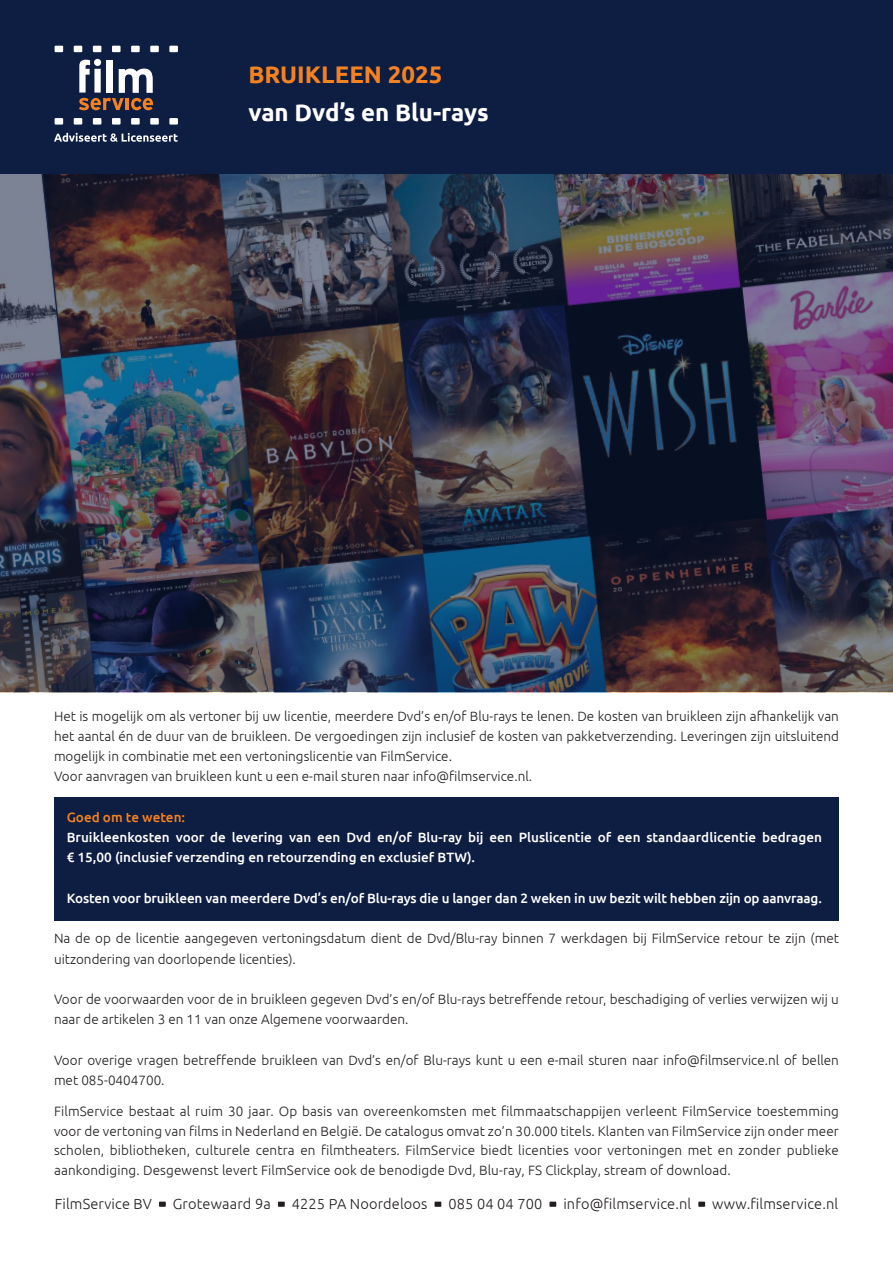
<style>
.page{position:relative;width:893px;height:1263px;background:#fff}
.page>*{position:absolute;margin:0;border:0;box-sizing:border-box;transform-origin:0 0}
.t1{font:700 24px "Ubuntu";color:#fff}
.t2{font:700 24px "Ubuntu";color:#f58220}
.t3{font:300 14.55px "Ubuntu";letter-spacing:.01em;color:#231f20}
.t4{font:300 13.5px/20.2px "Ubuntu";color:#231f20}
.t5{font:500 13.5px/20.2px "Ubuntu";color:#fff}
.t6{font:500 13.5px "Ubuntu";color:#f58220}
</style>
<div class="page">
<div style="left:54px;top:798px;width:785px;height:123px;background:#0e1d42"></div>
<div style="left:0;top:0;width:893px;height:174px;background:#0e1d42"></div>
<svg style="left:79px;top:59px;width:74px;height:51px"></svg>
<svg style="left:54px;top:133px;width:124px;height:9px"></svg>
<div style="left:74px;top:46px;width:8px;height:6px;background:#fff"></div>
<div style="left:93px;top:46px;width:8px;height:6px;background:#fff"></div>
<div style="left:112px;top:46px;width:9px;height:6px;background:#fff"></div>
<div style="left:131px;top:46px;width:9px;height:6px;background:#fff"></div>
<div style="left:150px;top:46px;width:9px;height:6px;background:#fff"></div>
<div style="left:169px;top:46px;width:9px;height:6px;background:#fff"></div>
<div style="left:55px;top:46px;width:8px;height:6px;background:#fff"></div>
<div style="left:74px;top:118px;width:8px;height:7px;background:#fff"></div>
<div style="left:93px;top:118px;width:8px;height:7px;background:#fff"></div>
<div style="left:112px;top:118px;width:9px;height:7px;background:#fff"></div>
<div style="left:131px;top:118px;width:9px;height:7px;background:#fff"></div>
<div style="left:150px;top:118px;width:9px;height:7px;background:#fff"></div>
<div style="left:169px;top:118px;width:9px;height:7px;background:#fff"></div>
<div style="left:55px;top:118px;width:8px;height:7px;background:#fff"></div>
<img style="left:0;top:174px;width:893px;height:518px">
<div style="left:159px;top:1201px;width:7px;height:6px;background:#231f20"></div>
<div style="left:278px;top:1201px;width:7px;height:6px;background:#231f20"></div>
<svg style="left:435px;top:1201px;width:6px;height:6px"></svg>
<div style="left:549px;top:1201px;width:7px;height:6px;background:#231f20"></div>
<div style="left:698px;top:1201px;width:7px;height:6px;background:#231f20"></div>
<h1 class="t2" style="left:248px;top:60px;width:195px">BRUIKLEEN 2025</h1>
<h1 class="t1" style="left:248px;top:98px;width:242px">van Dvd’s en Blu-rays</h1>
<p class="t4" style="left:54px;top:705px;width:786px">Het is mogelijk om als vertoner bij uw licentie, meerdere Dvd’s en/of Blu-rays te lenen. De kosten van bruikleen zijn afhankelijk van het aantal én de duur van de bruikleen. De vergoedingen zijn inclusief de kosten van pakketverzending. Leveringen zijn uitsluitend mogelijk in combinatie met een vertoningslicentie van FilmService.<br>Voor aanvragen van bruikleen kunt u een e-mail sturen naar info@filmservice.nl.</p>
<p class="t6" style="left:67px;top:808px;width:120px">Goed om te weten:</p>
<p class="t5" style="left:67px;top:827px;width:757px">Bruikleenkosten voor de levering van een Dvd en/of Blu-ray bij een Pluslicentie of een standaardlicentie bedragen € 15,00 (inclusief verzending en retourzending en exclusief BTW).</p>
<p class="t5" style="left:67px;top:887px;width:757px">Kosten voor bruikleen van meerdere Dvd’s en/of Blu-rays die u langer dan 2 weken in uw bezit wilt hebben zijn op aanvraag.</p>
<p class="t4" style="left:54px;top:928px;width:786px">Na de op de licentie aangegeven vertoningsdatum dient de Dvd/Blu-ray binnen 7 werkdagen bij FilmService retour te zijn (met uitzondering van doorlopende licenties).</p>
<p class="t4" style="left:54px;top:989px;width:786px">Voor de voorwaarden voor de in bruikleen gegeven Dvd’s en/of Blu-rays betreffende retour, beschadiging of verlies verwijzen wij u naar de artikelen 3 en 11 van onze Algemene voorwaarden.</p>
<p class="t4" style="left:54px;top:1050px;width:786px">Voor overige vragen betreffende bruikleen van Dvd’s en/of Blu-rays kunt u een e-mail sturen naar info@filmservice.nl of bellen met 085-0404700.</p>
<p class="t4" style="left:54px;top:1101px;width:786px;line-height:19.5px;text-align:justify">FilmService bestaat al ruim 30 jaar. Op basis van overeenkomsten met filmmaatschappijen verleent FilmService toestemming voor de vertoning van films in Nederland en België. De catalogus omvat zo’n 30.000 titels. Klanten van FilmService zijn onder meer scholen, bibliotheken, culturele centra en filmtheaters. FilmService biedt licenties voor vertoningen met en zonder publieke aankondiging. Desgewenst levert FilmService ook de benodigde Dvd, Blu-ray, FS Clickplay, stream of download.</p>
<p class="t3" style="left:55px;top:1195px;width:99px">FilmService BV</p>
<p class="t3" style="left:173px;top:1195px;width:99px">Grotewaard 9a</p>
<p class="t3" style="left:292px;top:1195px;width:137px">4225 PA Noordeloos</p>
<p class="t3" style="left:448px;top:1195px;width:95px">085 04 04 700</p>
<p class="t3" style="left:563px;top:1195px;width:129px">info@filmservice.nl</p>
<p class="t3" style="left:712px;top:1195px;width:127px">www.filmservice.nl</p>
</div>
